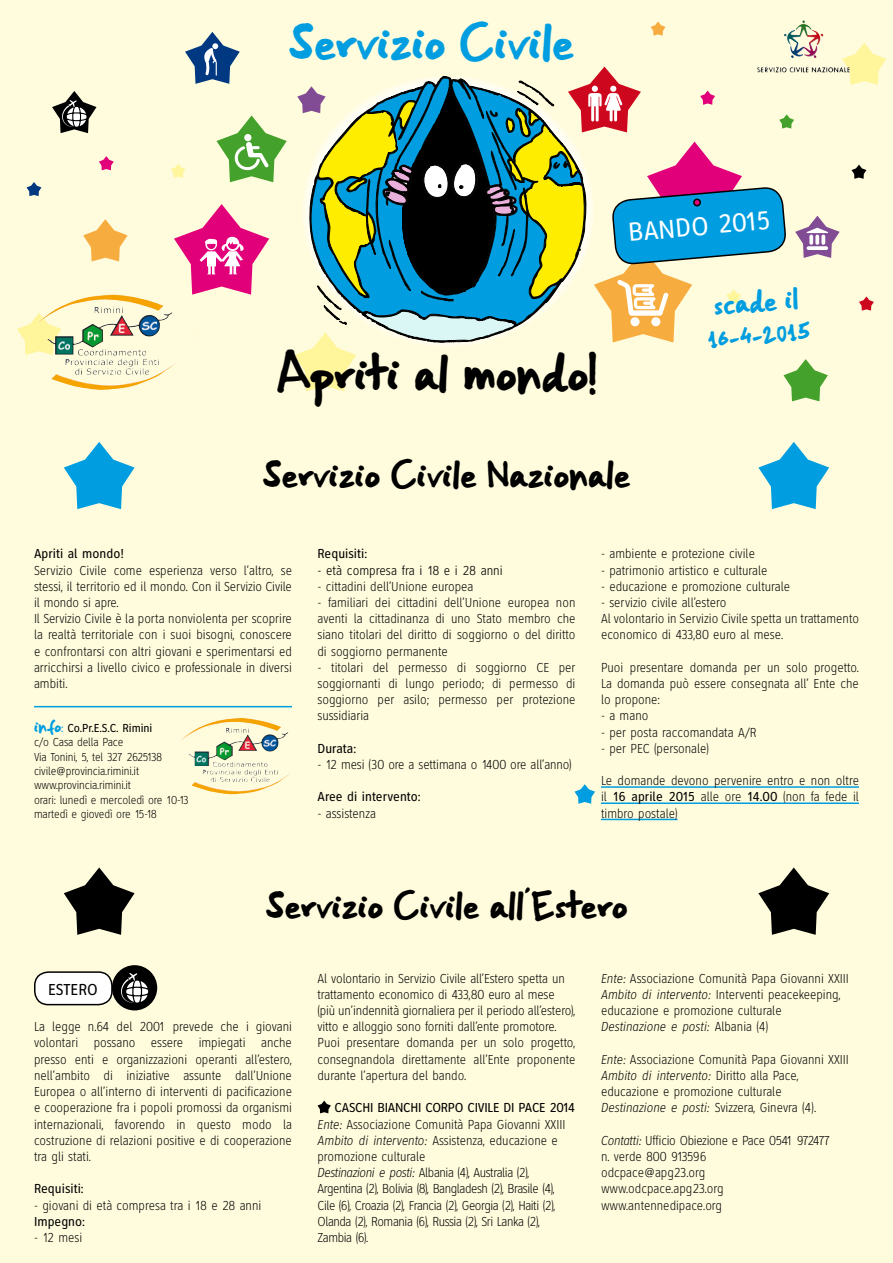
<style>
.page{position:relative;width:893px;height:1263px;background:#fffcdd}
.page>*{position:absolute;margin:0;border:0;box-sizing:border-box;transform-origin:0 0}
.t1{font:36px "Gorri Sans";color:#000}
.t2{font:36px "Gorri Sans";color:#009ee0}
.t3{font:27px "Gorri Sans";color:#000}
.t4{font:27px "Clearview One Cn";color:#fff}
.t5{font:21px "Gorri Sans";color:#009ee0}
.t6{font:16.5px "Clearview One Cn";color:#000}
.t7{font:100 13.5px/16.2px "Clearview One Cn";color:#000;text-align:justify}
.t8{font:100 13.5px/16.2px "Clearview One Cn";letter-spacing:-.03em;color:#000}
.t9{font:13.5px "Clearview One Cn";color:#000}
.t10{font:100 13.5px "Clearview One Cn";letter-spacing:-.02em;color:#000}
.t11{font:13.5px "Clearview One Cn";letter-spacing:-.02em;color:#000}
.t12{font:italic 100 13.5px "Clearview One Cn";color:#000}
.t13{font:300 13.5px "Clearview One Cn";color:#000}
.t14{font:100 12px "Clearview One Cn";letter-spacing:-.01em;color:#000}
.t15{font:100 12px "Clearview One Cn";letter-spacing:-.055em;color:#000}
.t16{font:12px "Clearview One Cn";letter-spacing:-.01em;color:#000}
.s1{font-family:"Gorri Sans";color:#009ee0}
.s2{color:#009ee0}
.s3{font-weight:400}
.s4{font-style:italic}
.s5{font-style:normal}
</style>
<div class="page">
<svg style="left:64px;top:867px;width:71px;height:68px"></svg>
<svg style="left:758px;top:867px;width:71px;height:68px"></svg>
<svg style="left:317px;top:1100px;width:14px;height:13px"></svg>
<div style="left:113px;top:966px;width:43px;height:44px;background:#000;border-radius:50%"></div>
<div style="left:112px;top:965px;width:45px;height:45px;border:2px solid #000;border-radius:50%"></div>
<svg style="left:121px;top:973px;width:27px;height:30px"></svg>
<div style="left:35px;top:972px;width:77px;height:33px;background:#fff;border-radius:14px"></div>
<div style="left:34px;top:971px;width:79px;height:34px;border:2px solid #000;border-radius:14px"></div>
<hr style="left:34px;top:706px;width:258px;height:1px;background:#009ee0">
<svg style="left:64px;top:442px;width:71px;height:67px"></svg>
<svg style="left:758px;top:442px;width:71px;height:67px"></svg>
<hr style="left:601px;top:786px;width:258px;height:2px;background:#009ee0">
<hr style="left:601px;top:802px;width:258px;height:2px;background:#009ee0">
<hr style="left:601px;top:819px;width:76px;height:1px;background:#009ee0">
<img style="left:181px;top:718px;width:105px;height:25px">
<svg style="left:574px;top:784px;width:21px;height:20px"></svg>
<img style="left:784px;top:20px;width:40px;height:23px">
<svg style="left:171px;top:164px;width:15px;height:14px"></svg>
<svg style="left:27px;top:182px;width:14px;height:14px"></svg>
<svg style="left:99px;top:156px;width:15px;height:14px"></svg>
<svg style="left:17px;top:314px;width:44px;height:41px"></svg>
<img style="left:38px;top:294px;width:131px;height:32px">
<svg style="left:83px;top:219px;width:45px;height:42px"></svg>
<svg style="left:651px;top:21px;width:14px;height:15px"></svg>
<svg style="left:185px;top:32px;width:55px;height:52px"></svg>
<svg style="left:174px;top:204px;width:95px;height:91px"></svg>
<svg style="left:216px;top:115px;width:71px;height:67px"></svg>
<svg style="left:52px;top:91px;width:45px;height:42px"></svg>
<svg style="left:294px;top:43px;width:592px;height:358px"></svg>
<p class="t2" style="left:289px;top:15px;width:287px">Servizio Civile</p>
<p class="t1" style="left:276px;top:346px;width:322px">Apriti al mondo!</p>
<p class="t4" style="left:627px;top:217px;width:145px;rotate:-5deg">BANDO 2015</p>
<p class="t5" style="left:713px;top:289px;width:86px;rotate:-5deg">scade il</p>
<p class="t5" style="left:706px;top:322px;width:105px;rotate:-5deg">16-4-2015</p>
<p class="t3" style="left:263px;top:453px;width:369px">Servizio Civile Nazionale</p>
<p class="t9" style="left:34px;top:546px;width:92px">Apriti al mondo!</p>
<p class="t7" style="left:34px;top:562px;width:259px">Servizio Civile come esperienza verso l’altro, se stessi, il territorio ed il mondo. Con il Servizio Civile il mondo si apre.</p>
<p class="t7" style="left:34px;top:611px;width:259px">Il Servizio Civile è la porta nonviolenta per scoprire la realtà territoriale con i suoi bisogni, conoscere e confrontarsi con altri giovani e sperimentarsi ed arricchirsi a livello civico e professionale in diversi ambiti.</p>
<p class="t16" style="left:34px;top:721px;width:120px"><span class="s1">info</span><span class="s2">:</span> Co.Pr.E.S.C. Rimini</p>
<p class="t14" style="left:34px;top:735px;width:91px">c/o Casa della Pace</p>
<p class="t15" style="left:34px;top:750px;width:130px">Via Tonini, 5, tel 327 2625138</p>
<p class="t14" style="left:34px;top:764px;width:107px">civile@provincia.rimini.it</p>
<p class="t14" style="left:34px;top:779px;width:99px">www.provincia.rimini.it</p>
<p class="t14" style="left:34px;top:793px;width:157px">orari: lunedì e mercoledì ore 10-13</p>
<p class="t14" style="left:34px;top:807px;width:124px">martedì e giovedì ore 15-18</p>
<p class="t9" style="left:317px;top:546px;width:51px">Requisiti:</p>
<p class="t13" style="left:317px;top:562px;width:187px">- età compresa fra i 18 e i 28 anni</p>
<p class="t7" style="left:317px;top:578px;width:158px">- cittadini dell’Unione europea</p>
<p class="t7" style="left:317px;top:594px;width:259px">- familiari dei cittadini dell’Unione europea non aventi la cittadinanza di uno Stato membro che siano titolari del diritto di soggiorno o del diritto di soggiorno permanente</p>
<p class="t7" style="left:317px;top:659px;width:259px">- titolari del permesso di soggiorno CE per soggiornanti di lungo periodo; di permesso di soggiorno per asilo; permesso per protezione sussidiaria</p>
<p class="t9" style="left:317px;top:740px;width:40px">Durata:</p>
<p class="t7" style="left:317px;top:756px;width:256px">- 12 mesi (30 ore a settimana o 1400 ore all’anno)</p>
<p class="t9" style="left:317px;top:789px;width:105px">Aree di intervento:</p>
<p class="t7" style="left:317px;top:805px;width:60px">- assistenza</p>
<p class="t7" style="left:601px;top:546px;width:155px">- ambiente e protezione civile</p>
<p class="t7" style="left:601px;top:562px;width:168px">- patrimonio artistico e culturale</p>
<p class="t7" style="left:601px;top:578px;width:191px">- educazione e promozione culturale</p>
<p class="t7" style="left:601px;top:594px;width:127px">- servizio civile all’estero</p>
<p class="t7" style="left:601px;top:611px;width:259px">Al volontario in Servizio Civile spetta un trattamento economico di 433,80 euro al mese.</p>
<p class="t7" style="left:601px;top:659px;width:259px">Puoi presentare domanda per un solo progetto.<br>La domanda può essere consegnata all’ Ente che lo propone:</p>
<p class="t7" style="left:601px;top:708px;width:49px">- a mano</p>
<p class="t7" style="left:601px;top:724px;width:157px">- per posta raccomandata A/R</p>
<p class="t7" style="left:601px;top:740px;width:110px">- per PEC (personale)</p>
<p class="t7" style="left:601px;top:773px;width:259px">Le domande devono pervenire entro e non oltre il <span class="s3">16 aprile 2015</span> alle ore <span class="s3">14.00</span> (non fa fede il timbro postale)</p>
<p class="t3" style="left:265px;top:884px;width:364px">Servizio Civile all’Estero</p>
<p class="t6" style="left:48px;top:979px;width:51px">ESTERO</p>
<p class="t7" style="left:34px;top:1019px;width:259px">La legge n.64 del 2001 prevede che i giovani volontari possano essere impiegati anche presso enti e organizzazioni operanti all’estero, nell’ambito di iniziative assunte dall’Unione Europea o all’interno di interventi di pacificazione e cooperazione fra i popoli promossi da organismi internazionali, favorendo in questo modo la costruzione di relazioni positive e di cooperazione tra gli stati.</p>
<p class="t9" style="left:34px;top:1181px;width:51px">Requisiti:</p>
<p class="t7" style="left:34px;top:1197px;width:229px">- giovani di età compresa tra i 18 e 28 anni</p>
<p class="t9" style="left:34px;top:1213px;width:52px">Impegno:</p>
<p class="t7" style="left:34px;top:1229px;width:50px">- 12 mesi</p>
<p class="t7" style="left:317px;top:970px;width:249px">Al volontario in Servizio Civile all’Estero spetta un</p>
<p class="t7" style="left:317px;top:986px;width:239px">trattamento economico di 433,80 euro al mese</p>
<p class="t7" style="left:317px;top:1002px;width:259px">(più un’indennità giornaliera per il periodo all’estero), vitto e alloggio sono forniti dall’ente promotore.</p>
<p class="t7" style="left:317px;top:1035px;width:259px">Puoi presentare domanda per un solo progetto, consegnandola direttamente all’Ente proponente durante l’apertura del bando.</p>
<p class="t11" style="left:334px;top:1100px;width:242px">CASCHI BIANCHI CORPO CIVILE DI PACE 2014</p>
<p class="t7" style="left:317px;top:1116px;width:249px"><span class="s4">Ente:</span> Associazione Comunità Papa Giovanni XXIII</p>
<p class="t7" style="left:317px;top:1132px;width:242px"><span class="s4">Ambito di intervento:</span> Assistenza, educazione e promozione culturale</p>
<p class="t8" style="left:317px;top:1164px;width:239px"><span class="s4">Destinazioni e posti:</span> Albania (4), Australia (2), Argentina (2), Bolivia (8), Bangladesh (2), Brasile (4), Cile (6), Croazia (2), Francia (2), Georgia (2), Haiti (2), Olanda (2), Romania (6), Russia (2), Sri Lanka (2), Zambia (6).</p>
<p class="t7" style="left:601px;top:970px;width:249px;text-align:left"><span class="s4">Ente:</span> Associazione Comunità Papa Giovanni XXIII<br><span class="s4">Ambito di intervento:</span> Interventi peacekeeping, educazione e promozione culturale</p>
<p class="t12" style="left:601px;top:1019px;width:169px">Destinazione e posti: <span class="s5">Albania (4)</span></p>
<p class="t7" style="left:601px;top:1051px;width:249px"><span class="s4">Ente:</span> Associazione Comunità Papa Giovanni XXIII</p>
<p class="t7" style="left:601px;top:1067px;width:199px"><span class="s4">Ambito di intervento:</span> Diritto alla Pace, educazione e promozione culturale</p>
<p class="t7" style="left:601px;top:1100px;width:217px"><span class="s4">Destinazione e posti:</span> Svizzera, Ginevra (4).</p>
<p class="t10" style="left:601px;top:1133px;width:231px"><span class="s4">Contatti:</span> Ufficio Obiezione e Pace 0541 972477</p>
<p class="t7" style="left:601px;top:1148px;width:107px">n. verde 800 913596</p>
<p class="t7" style="left:601px;top:1164px;width:106px">odcpace@apg23.org</p>
<p class="t7" style="left:601px;top:1181px;width:124px">www.odcpace.apg23.org</p>
<p class="t7" style="left:601px;top:1197px;width:123px">www.antennedipace.org</p>
</div>
